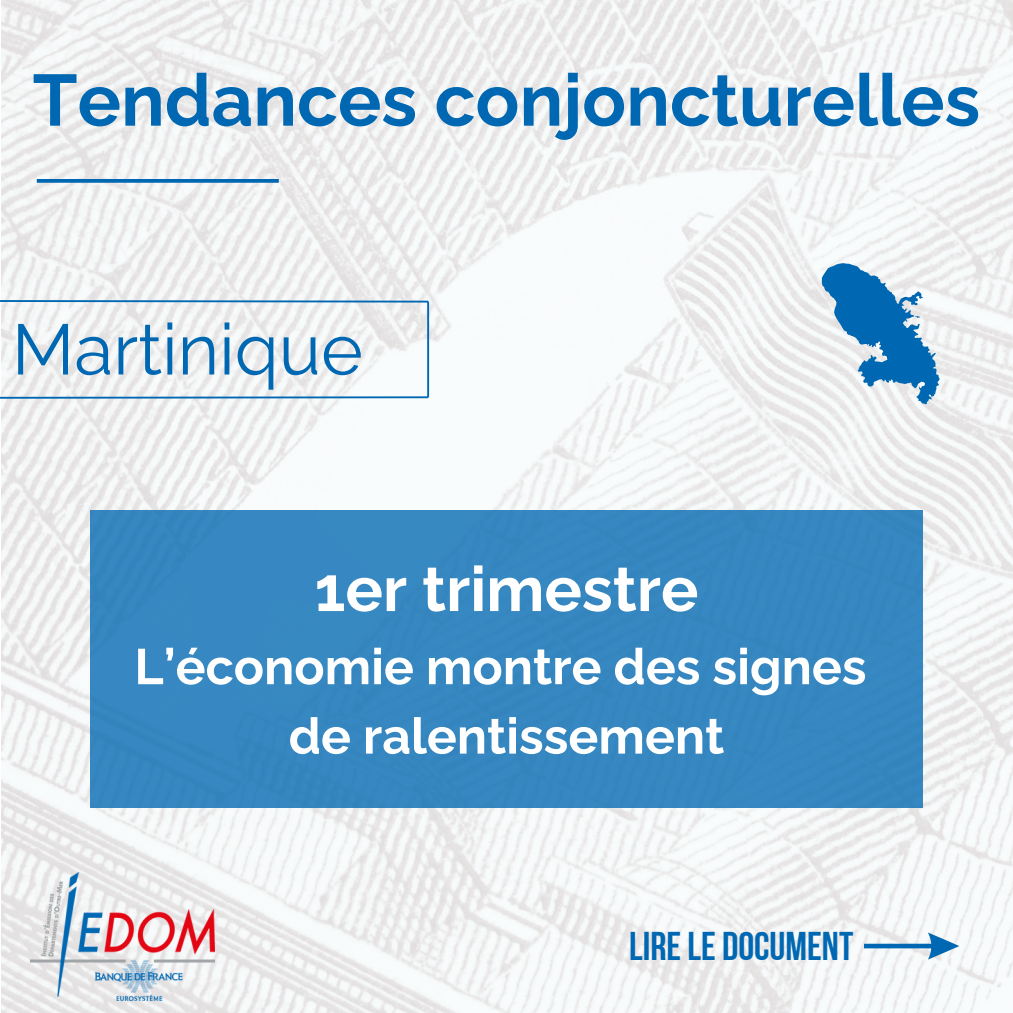
<style>
.page{position:relative;width:1013px;height:1013px;background:#fff}
.page>*{position:absolute;margin:0;border:0;box-sizing:border-box;transform-origin:0 0}
.t1{font:700 72.5px "Raleway";color:#0068b2}
.t2{font:71.25px "Raleway";color:#0068b2}
.t3{font:700 62.5px "Raleway";color:#fff}
.t4{font:700 50px/69.4px "Raleway";color:#fff;text-align:center}
.t5{font:40px "Bebas Neue Cyrillic";color:#0068b2}
</style>
<div class="page">
<img style="left:2px;top:0;width:1010px;height:1012px">
<svg style="left:37px;top:179px;width:242px;height:4px"></svg>
<svg style="left:864px;top:932px;width:95px;height:27px"></svg>
<div style="left:91px;top:510px;width:831px;height:297px;background:#3788c1"></div>
<img style="left:31px;top:872px;width:183px;height:128px">
<svg style="left:0;top:299px;width:430px;height:4px"></svg>
<svg style="left:0;top:395px;width:430px;height:5px"></svg>
<hr style="left:427px;top:301px;width:2px;height:96px;background:#0068b2">
<svg style="left:821px;top:263px;width:118px;height:141px"></svg>
<p class="t1" style="left:33px;top:57px;width:949px">Tendances conjoncturelles</p>
<p class="t2" style="left:12px;top:307px;width:352px">Martinique</p>
<h3 class="t3" style="left:314px;top:552px;width:385px">1er trimestre</h3>
<h3 class="t4" style="left:134px;top:632px;width:733px">L’économie montre des signes de ralentissement</h3>
<h1 class="t5" style="left:629px;top:929px;width:226px">LIRELE DOCUMENT</h1>
</div>
